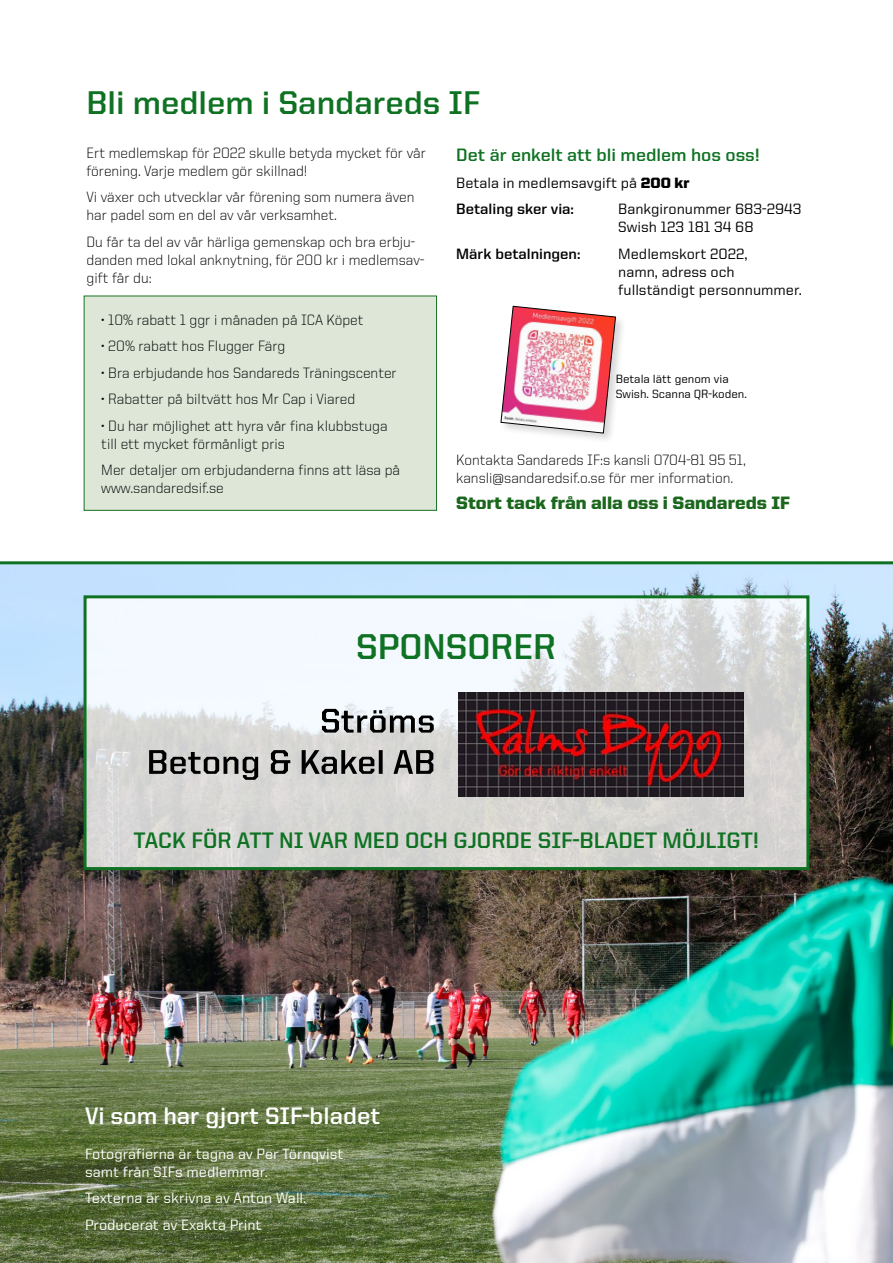
<style>
.page{position:relative;width:893px;height:1263px;background:#fff}
.page>*{position:absolute;margin:0;border:0;box-sizing:border-box;transform-origin:0 0}
.t1{font:700 36px "United Sans Reg";color:#0f7223}
.t2{font:700 33px "United Sans Reg";color:#0f7223}
.t3{font:700 24px "United Sans Reg";color:#fff}
.t4{font:700 22.5px "United Sans Reg";color:#0f7223}
.t5{font:900 18px "United Sans Reg";color:#1c671e}
.t6{font:700 18px "United Sans Reg";color:#0f7223}
.t7{font:300 15px/18px "United Sans Reg";color:#000}
.t8{font:500 15px/18px "United Sans Reg";color:#000}
.t9{font:500 15px/18px "United Sans Reg";color:#fff}
.t10{font:700 15px "United Sans Reg";color:#000}
.t11{font:500 12px/14.4px "United Sans Reg";color:#000}
.s1{font-weight:900}
.s2{font-weight:700}
</style>
<div class="page">
<img style="left:0;top:564px;width:893px;height:699px">
<svg style="left:88px;top:599px;width:717px;height:267px"></svg>
<div style="left:84px;top:595px;width:725px;height:275px;border:3px solid #0f7223"></div>
<img style="left:458px;top:692px;width:286px;height:104px">
<svg style="left:149px;top:750px;width:284px;height:30px;background:#959493"></svg>
<svg style="left:322px;top:709px;width:112px;height:24px"></svg>
<div style="left:500px;top:305px;width:127px;height:139px;background:#000;opacity:.16"></div>
<img style="left:501px;top:306px;width:115px;height:127px">
<div style="left:84px;top:296px;width:352px;height:214px;background:#dee6d8"></div>
<hr style="left:0;top:561px;width:893px;height:3px;background:#0f7223">
<h2 class="t2" style="left:87px;top:85px;width:395px">Bli medlem i Sandareds IF</h2>
<p class="t7" style="left:87px;top:143px;width:341px">Ert medlemskap för 2022 skulle betyda mycket för vår förening. Varje medlem gör skillnad!</p>
<p class="t7" style="left:87px;top:188px;width:329px">Vi växer och utvecklar vår förening som numera även har padel som en del av vår verksamhet.</p>
<p class="t7" style="left:87px;top:232px;width:339px">Du får ta del av vår härliga gemenskap och bra erbju&shy;danden med lokal anknytning, för 200 kr i medlemsav&shy;gift får du:</p>
<p class="t6" style="left:456px;top:145px;width:305px">Det är enkelt att bli medlem hos oss!</p>
<p class="t8" style="left:456px;top:169px;width:235px;line-height:26.5px">Betala in medlemsavgift på <span class="s1">200 kr<br></span><span class="s2">Betaling sker via:</span></p>
<p class="t8" style="left:618px;top:200px;width:185px">Bankgironummer 683-2943<br>Swish 123 181 34 68</p>
<p class="t10" style="left:456px;top:245px;width:126px">Märk betalningen:</p>
<p class="t8" style="left:618px;top:244px;width:185px">Medlemskort 2022,<br>namn, adress och fullständigt personnummer.</p>
<p class="t7" style="left:101px;top:310px;width:264px">• 10% rabatt 1 ggr i månaden på ICA Köpet</p>
<p class="t7" style="left:101px;top:337px;width:186px">• 20% rabatt hos Flugger Färg</p>
<p class="t7" style="left:101px;top:363px;width:297px">• Bra erbjudande hos Sandareds Träningscenter</p>
<p class="t7" style="left:101px;top:390px;width:255px">• Rabatter på biltvätt hos Mr Cap i Viared</p>
<p class="t7" style="left:101px;top:416px;width:288px">• Du har möjlighet att hyra vår fina klubbstuga till ett mycket förmånligt pris</p>
<p class="t7" style="left:101px;top:461px;width:300px">Mer detaljer om erbjudanderna finns att läsa på www.sandaredsif.se</p>
<p class="t11" style="left:616px;top:372px;width:133px">Betala lätt genom via<br>Swish. Scanna QR-koden.</p>
<p class="t7" style="left:456px;top:451px;width:291px">Kontakta Sandareds IF:s kansli 0704-81 95 51, kansli@sandaredsif.o.se för mer information.</p>
<p class="t5" style="left:456px;top:493px;width:335px">Stort tack från alla oss i Sandareds IF</p>
<h1 class="t1" style="left:356px;top:627px;width:201px">SPONSORER</h1>
<h3 class="t4" style="left:134px;top:828px;width:627px">TACK FÖR ATT NI VAR MED OCH GJORDE SIF-BLADET MÖJLIGT!</h3>
<h3 class="t3" style="left:85px;top:1102px;width:297px">Vi som har gjort SIF-bladet</h3>
<p class="t9" style="left:85px;top:1144px;width:260px">Fotografierna är tagna av Per Törnqvist samt från SIFs medlemmar.</p>
<p class="t9" style="left:85px;top:1184px;width:223px;line-height:26.5px">Texterna är skrivna av Anton Wall.<br>Producerat av Exakta Print</p>
</div>
